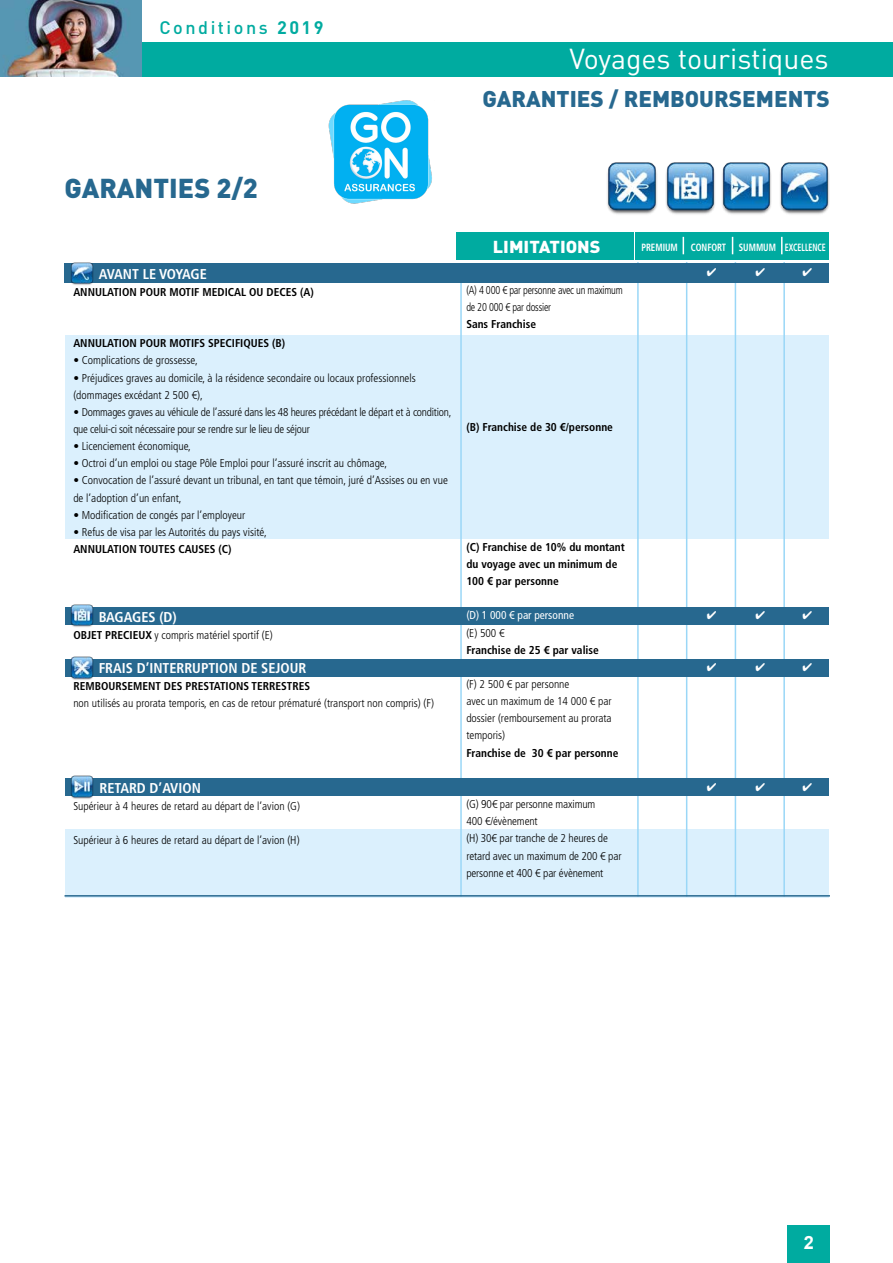
<style>
.page{position:relative;width:893px;height:1263px;background:#fff}
.page>*{position:absolute;margin:0;border:0;box-sizing:border-box;transform-origin:0 0}
.t1{font:28.5px "DIN";color:#fff}
.t2{font:900 27px "DIN";color:#27688f}
.t3{font:900 22.5px "DIN";color:#27688f}
.t4{font:700 18.15px "Arial";color:#fff}
.t5{font:500 18px "DIN";letter-spacing:.14em;color:#00aba0}
.t6{font:900 17.1px "DIN";color:#fff;scale:1.05 1}
.t7{font:700 condensed 14.25px "Frutiger LT Std";color:#fff}
.t8{font:700 condensed 14.25px "Frutiger LT Std";letter-spacing:-.02em;color:#fff}
.t9{font:300 condensed 11.4px/17.1px "Frutiger LT Std";color:#000}
.t10{font:700 condensed 11.4px/17.1px "Frutiger LT Std";color:#000}
.t11{font:300 condensed 11.4px/17.1px "Frutiger LT Std";letter-spacing:-.02em;color:#000}
.t12{font:300 condensed 11.4px/17.1px "Frutiger LT Std";letter-spacing:-.02em;color:#000;scale:.9 1}
.t13{font:condensed 11.4px "Frutiger LT Std";color:#fff}
.t14{font:700 condensed 10.5px "Frutiger LT Std";color:#fff;scale:.85 1}
.s1{font-weight:700}
</style>
<div class="page">
<div style="left:456px;top:232px;width:178px;height:27px;background:#00aba0"></div>
<div style="left:636px;top:232px;width:193px;height:27px;background:#00aba0"></div>
<div style="left:65px;top:523px;width:763px;height:17px;background:#dbf0fd"></div>
<div style="left:65px;top:334px;width:763px;height:18px;background:#dbf0fd"></div>
<div style="left:65px;top:455px;width:763px;height:17px;background:#dbf0fd"></div>
<div style="left:65px;top:352px;width:763px;height:17px;background:#dbf0fd"></div>
<div style="left:65px;top:368px;width:763px;height:18px;background:#dbf0fd"></div>
<div style="left:65px;top:386px;width:763px;height:17px;background:#dbf0fd"></div>
<div style="left:65px;top:403px;width:763px;height:17px;background:#dbf0fd"></div>
<div style="left:65px;top:420px;width:763px;height:17px;background:#dbf0fd"></div>
<div style="left:65px;top:437px;width:763px;height:18px;background:#dbf0fd"></div>
<div style="left:65px;top:472px;width:763px;height:17px;background:#dbf0fd"></div>
<div style="left:65px;top:489px;width:763px;height:17px;background:#dbf0fd"></div>
<div style="left:65px;top:505px;width:763px;height:18px;background:#dbf0fd"></div>
<div style="left:65px;top:847px;width:763px;height:17px;background:#dbf0fd"></div>
<div style="left:65px;top:864px;width:763px;height:17px;background:#dbf0fd"></div>
<div style="left:65px;top:829px;width:763px;height:17px;background:#dbf0fd"></div>
<div style="left:65px;top:880px;width:763px;height:17px;background:#dbf0fd"></div>
<hr style="left:460px;top:263px;width:2px;height:633px;background:#9ad7f7">
<hr style="left:637px;top:262px;width:2px;height:634px;background:#9ad7f7">
<hr style="left:686px;top:262px;width:1px;height:634px;background:#9ad7f7">
<hr style="left:735px;top:262px;width:1px;height:634px;background:#9ad7f7">
<hr style="left:783px;top:262px;width:2px;height:634px;background:#9ad7f7">
<hr style="left:65px;top:895px;width:765px;height:1px;background:#27688f">
<div style="left:65px;top:659px;width:763px;height:17px;background:#27688f"></div>
<div style="left:64px;top:263px;width:764px;height:19px;background:#27688f"></div>
<div style="left:65px;top:608px;width:763px;height:17px;background:#27688f"></div>
<div style="left:65px;top:778px;width:763px;height:17px;background:#27688f"></div>
<svg style="left:683px;top:237px;width:1px;height:17px"></svg>
<svg style="left:732px;top:237px;width:1px;height:17px"></svg>
<svg style="left:781px;top:237px;width:1px;height:17px"></svg>
<div style="left:0;top:43px;width:893px;height:34px;background:#00aba0"></div>
<div style="left:787px;top:1225px;width:42px;height:38px;background:#00aba0"></div>
<img style="left:69px;top:262px;width:26px;height:23px">
<img style="left:69px;top:604px;width:26px;height:23px">
<img style="left:69px;top:656px;width:26px;height:24px">
<img style="left:69px;top:775px;width:26px;height:24px">
<img style="left:607px;top:162px;width:222px;height:52px">
<img style="left:0;top:0;width:141px;height:77px">
<img style="left:328px;top:101px;width:104px;height:103px">
<h3 class="t5" style="left:159px;top:16px;width:166px">Conditions <span class="s1">2019</span></h3>
<h1 class="t1" style="left:569px;top:41px;width:261px">Voyages touristiques</h1>
<h3 class="t3" style="left:482px;top:83px;width:349px">GARANTIES / REMBOURSEMENTS</h3>
<h2 class="t2" style="left:65px;top:170px;width:195px">GARANTIES 2/2</h2>
<p class="t8" style="left:99px;top:265px;width:110px">AVANT LE VOYAGE</p>
<p class="t10" style="left:73px;top:283px;width:242px">ANNULATION POUR MOTIF MEDICAL OU DECES (A)</p>
<p class="t10" style="left:73px;top:335px;width:213px">ANNULATION POUR MOTIFS SPECIFIQUES (B)</p>
<p class="t9" style="left:73px;top:352px;width:126px">• Complications de grossesse,</p>
<p class="t9" style="left:73px;top:369px;width:344px">• Préjudices graves au domicile, à la résidence secondaire ou locaux professionnels (dommages excédant 2 500 €),</p>
<p class="t11" style="left:73px;top:403px;width:379px">• Dommages graves au véhicule de l’assuré dans les 48 heures précédant le départ et à condition, que celui-ci soit nécessaire pour se rendre sur le lieu de séjour</p>
<p class="t9" style="left:73px;top:438px;width:119px">• Licenciement économique,</p>
<p class="t9" style="left:73px;top:455px;width:315px">• Octroi d’un emploi ou stage Pôle Emploi pour l’assuré inscrit au chômage,</p>
<p class="t9" style="left:73px;top:472px;width:376px">• Convocation de l’assuré devant un tribunal, en tant que témoin, juré d’Assises ou en vue de l’adoption d’un enfant,</p>
<p class="t9" style="left:73px;top:506px;width:174px">• Modification de congés par l’employeur</p>
<p class="t9" style="left:73px;top:523px;width:195px">• Refus de visa par les Autorités du pays visité,</p>
<p class="t10" style="left:73px;top:540px;width:160px">ANNULATION TOUTES CAUSES (C)</p>
<p class="t7" style="left:99px;top:608px;width:80px">BAGAGES (D)</p>
<p class="t9" style="left:73px;top:626px;width:201px"><span class="s1">OBJET PRECIEUX</span> y compris matériel sportif (E)</p>
<p class="t7" style="left:99px;top:660px;width:209px">FRAIS D’INTERRUPTION DE SEJOUR</p>
<p class="t10" style="left:73px;top:678px;width:238px">REMBOURSEMENT DES PRESTATIONS TERRESTRES</p>
<p class="t9" style="left:73px;top:695px;width:362px">non utilisés au prorata temporis, en cas de retour prématuré (transport non compris) (F)</p>
<p class="t7" style="left:99px;top:780px;width:103px">RETARD D’AVION</p>
<p class="t9" style="left:73px;top:798px;width:228px">Supérieur à 4 heures de retard au départ de l’avion (G)</p>
<p class="t9" style="left:73px;top:832px;width:228px">Supérieur à 6 heures de retard au départ de l’avion (H)</p>
<h3 class="t6" style="left:493px;top:235px;width:104px">LIMITATIONS</h3>
<p class="t14" style="left:641px;top:241px;width:219px">PREMIUM CONFORT SUMMUM EXCELLENCE</p>
<p class="t12" style="left:466px;top:281px;width:175px">(A) 4 000 € par personne avec un maximum de 20 000 € par dossier</p>
<p class="t10" style="left:466px;top:315px;width:71px">Sans Franchise</p>
<p class="t10" style="left:466px;top:418px;width:148px">(B) Franchise de 30 €/personne</p>
<p class="t10" style="left:466px;top:538px;width:160px">(C) Franchise de 10% du montant du voyage avec un minimum de<br>100 € par personne</p>
<p class="t13" style="left:466px;top:609px;width:109px">(D) 1 000 € par personne</p>
<p class="t9" style="left:466px;top:624px;width:40px">(E) 500 €</p>
<p class="t10" style="left:466px;top:641px;width:134px">Franchise de 25 € par valise</p>
<p class="t9" style="left:466px;top:676px;width:147px">(F) 2 500 € par personne<br>avec un maximum de 14 000 € par dossier (remboursement au prorata temporis)</p>
<p class="t10" style="left:466px;top:744px;width:154px">Franchise de 30 € par personne</p>
<p class="t9" style="left:466px;top:796px;width:157px">(G) 90€ par personne maximum<br>400 €/évènement<br>(H) 30€ par tranche de 2 heures de retard avec un maximum de 200 € par personne et 400 € par évènement</p>
<h3 class="t4" style="left:804px;top:1230px;width:12px">2</h3>
</div>
